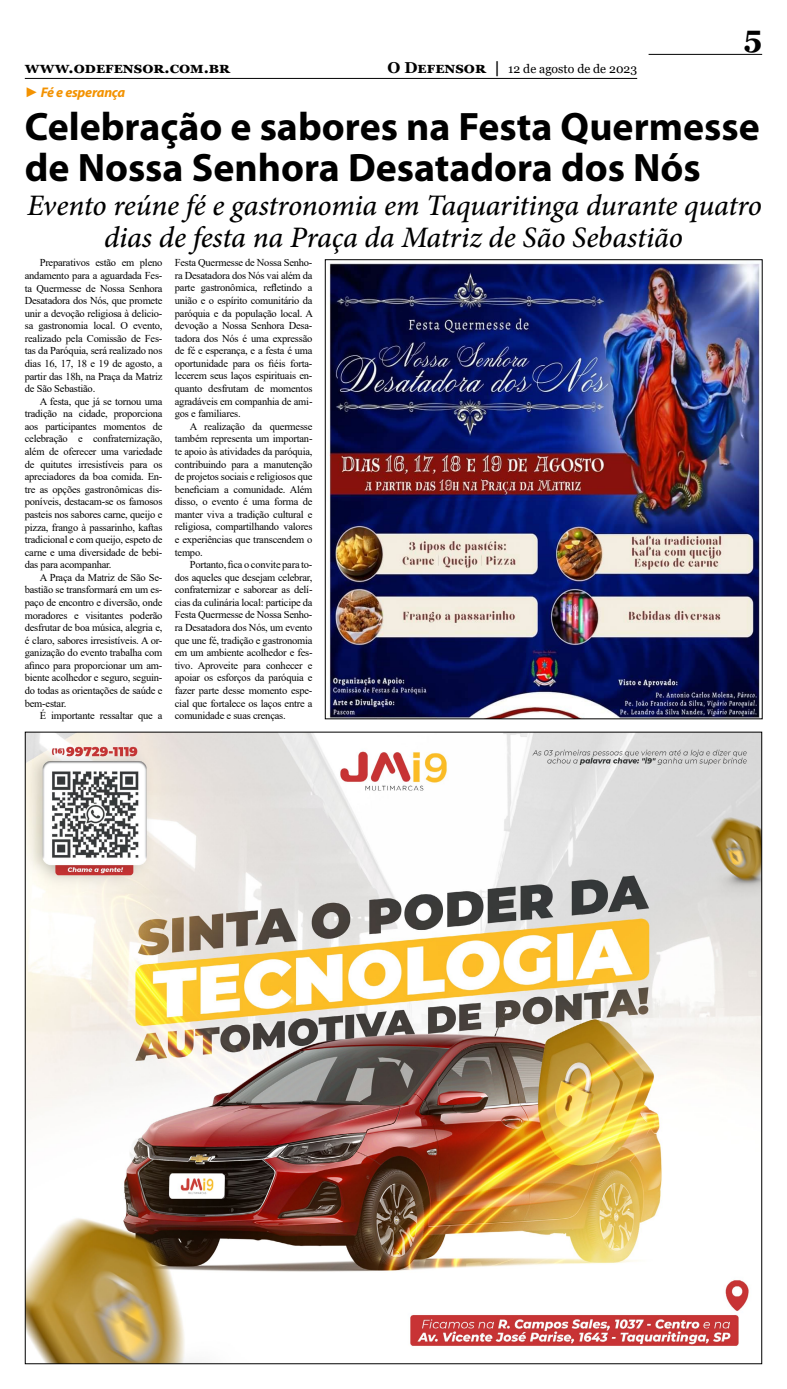
<style>
.page{position:relative;width:787px;height:1389px;background:#fff}
.page>*{position:absolute;margin:0;border:0;box-sizing:border-box;transform-origin:0 0}
.t1{font:700 39.81px/41.6px "Myriad Pro";color:#000}
.t2{font:700 30.62px "Georgia";color:#000}
.t3{font:italic 500 29.75px/31.5px "Minion Pro";letter-spacing:-.005em;color:#000;text-align:center}
.t4{font:700 15.75px "Georgia";color:#000}
.t5{font:italic 700 14px "Myriad Pro";letter-spacing:-.02em;color:#f39200}
.t6{font:12.25px "Georgia";color:#000}
.t7{font:10.5px/12.6px "Times New Roman";letter-spacing:-.02em;color:#000;text-align:justify}
.s1{font-weight:700;font-size:15.75px}
.s2{font-family:"Times New Roman";font-style:normal}
</style>
<div class="page">
<hr style="left:648px;top:54px;width:113px;height:1px;background:#000">
<hr style="left:25px;top:78px;width:612px;height:1px;background:#000">
<img style="left:27px;top:734px;width:732px;height:628px">
<img style="left:328px;top:261px;width:432px;height:456px">
<h3 class="t4" style="left:25px;top:58px;width:207px">www.odefensor.com.br</h3>
<p class="t6" style="left:387px;top:62px;width:251px"><span class="s1">O Defensor |</span> 12 de agosto de de 2023</p>
<h2 class="t2" style="left:743px;top:17px;width:20px">5</h2>
<h3 class="t5" style="left:25px;top:83px;width:102px"><span class="s2">►</span> Fé e esperança</h3>
<h1 class="t1" style="left:25px;top:104px;width:736px">Celebração e sabores na Festa Quermesse de Nossa Senhora Desatadora dos Nós</h1>
<h3 class="t3" style="left:27px;top:190px;width:736px">Evento reúne fé e gastronomia em Taquaritinga durante quatro dias de festa na Praça da Matriz de São Sebastião</h3>
<p class="t7" style="left:25px;top:256px;width:139px;text-indent:15px">Preparativos estão em pleno andamento para a aguardada Fes&shy;ta Quermesse de Nossa Senhora Desatadora dos Nós, que promete unir a devoção religiosa à delicio&shy;sa gastronomia local. O evento, realizado pela Comissão de Fes&shy;tas da Paróquia, será realizado nos dias 16, 17, 18 e 19 de agosto, a partir das 18h, na Praça da Matriz de São Sebastião.</p>
<p class="t7" style="left:25px;top:395px;width:139px;text-indent:15px">A festa, que já se tornou uma tradição na cidade, proporciona aos participantes momentos de celebração e confraternização, além de oferecer uma variedade de quitutes irresistíveis para os apreciadores da boa comida. En&shy;tre as opções gastronômicas dis&shy;poníveis, destacam-se os famosos pasteis nos sabores carne, queijo e pizza, frango à passarinho, kaftas tradicional e com queijo, espeto de carne e uma diversidade de bebi&shy;das para acompanhar.</p>
<p class="t7" style="left:25px;top:571px;width:139px;text-indent:15px">A Praça da Matriz de São Se&shy;bastião se transformará em um es&shy;paço de encontro e diversão, onde moradores e visitantes poderão desfrutar de boa música, alegria e, é claro, sabores irresistíveis. A or&shy;ganização do evento trabalha com afinco para proporcionar um am&shy;biente acolhedor e seguro, seguin&shy;do todas as orientações de saúde e bem-estar.</p>
<p class="t7" style="left:40px;top:709px;width:124px">É importante ressaltar que a</p>
<p class="t7" style="left:175px;top:256px;width:140px">Festa Quermesse de Nossa Senho&shy;ra Desatadora dos Nós vai além da parte gastronômica, refletindo a união e o espírito comunitário da paróquia e da população local. A devoção a Nossa Senhora Desa&shy;tadora dos Nós é uma expressão de fé e esperança, e a festa é uma oportunidade para os fiéis forta&shy;lecerem seus laços espirituais en&shy;quanto desfrutam de momentos agradáveis em companhia de ami&shy;gos e familiares.</p>
<p class="t7" style="left:175px;top:420px;width:139px;text-indent:15px">A realização da quermesse também representa um importan&shy;te apoio às atividades da paróquia, contribuindo para a manutenção de projetos sociais e religiosos que beneficiam a comunidade. Além disso, o evento é uma forma de manter viva a tradição cultural e religiosa, compartilhando valores e experiências que transcendem o tempo.</p>
<p class="t7" style="left:175px;top:558px;width:139px;text-indent:15px">Portanto, fica o convite para to&shy;dos aqueles que desejam celebrar, confraternizar e saborear as delí&shy;cias da culinária local: participe da Festa Quermesse de Nossa Senho&shy;ra Desatadora dos Nós, um evento que une fé, tradição e gastronomia em um ambiente acolhedor e fes&shy;tivo. Aproveite para conhecer e apoiar os esforços da paróquia e fazer parte desse momento espe&shy;cial que fortalece os laços entre a comunidade e suas crenças.</p>
</div>
